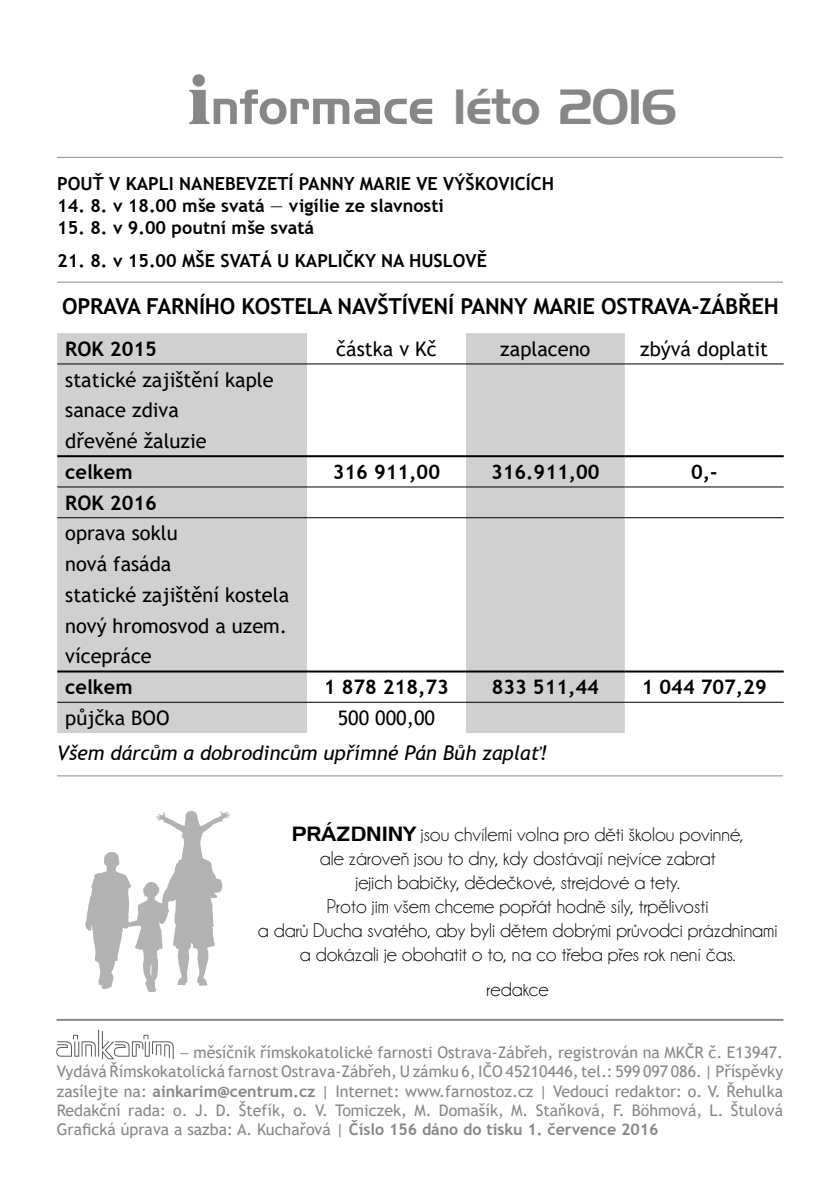
<style>
.page{position:relative;width:840px;height:1191px;background:#fff}
.page>*{position:absolute;margin:0;border:0;box-sizing:border-box;transform-origin:0 0}
.t1{font:48px "Handel Gothic AT";color:#878787}
.t2{font:700 22px "Trebuchet MS";letter-spacing:-.01em;color:#000}
.t3{font:20px/24px "Champagne&Limousines";color:#000;text-align:center}
.t4{font:20px/30.8px "Trebuchet MS";color:#000}
.t5{font:700 20px "Trebuchet MS";color:#000}
.t6{font:italic 20px "Trebuchet MS";color:#000}
.t7{font:700 18px "Trebuchet MS";color:#000}
.t8{font:16px/19.2px "Trebuchet MS";color:#878787;text-align:justify}
.s1{font-weight:400}
.s2{font-family:"Handel Gothic AT"}
.s3{font-family:"Droid Serif"}
.s4{font-weight:700}
</style>
<div class="page">
<hr style="left:57px;top:157px;width:725px;height:1px;background:#878787">
<hr style="left:57px;top:281px;width:725px;height:1px;background:#878787">
<hr style="left:57px;top:775px;width:725px;height:1px;background:#878787">
<hr style="left:57px;top:1018px;width:725px;height:2px;background:#878787">
<svg style="left:56px;top:1029px;width:117px;height:30px"></svg>
<svg style="left:189px;top:74px;width:243px;height:50px"></svg>
<svg style="left:57px;top:333px;width:567px;height:400px;fill:#d0d0d0"></svg>
<hr style="left:57px;top:363px;width:250px;height:1px;background:#000">
<hr style="left:307px;top:363px;width:158px;height:1px;background:#000">
<hr style="left:465px;top:363px;width:159px;height:1px;background:#000">
<hr style="left:624px;top:363px;width:159px;height:1px;background:#000">
<hr style="left:57px;top:455px;width:250px;height:2px;background:#000">
<hr style="left:307px;top:455px;width:158px;height:2px;background:#000">
<hr style="left:465px;top:455px;width:159px;height:2px;background:#000">
<hr style="left:624px;top:455px;width:159px;height:2px;background:#000">
<hr style="left:57px;top:486px;width:250px;height:1px;background:#000">
<hr style="left:307px;top:486px;width:158px;height:1px;background:#000">
<hr style="left:465px;top:486px;width:159px;height:1px;background:#000">
<hr style="left:624px;top:486px;width:159px;height:1px;background:#000">
<hr style="left:57px;top:517px;width:250px;height:1px;background:#000">
<hr style="left:307px;top:517px;width:158px;height:1px;background:#000">
<hr style="left:465px;top:517px;width:159px;height:1px;background:#000">
<hr style="left:624px;top:517px;width:159px;height:1px;background:#000">
<hr style="left:57px;top:670px;width:250px;height:2px;background:#000">
<hr style="left:307px;top:670px;width:158px;height:2px;background:#000">
<hr style="left:465px;top:670px;width:159px;height:2px;background:#000">
<hr style="left:624px;top:670px;width:159px;height:2px;background:#000">
<hr style="left:57px;top:702px;width:250px;height:1px;background:#000">
<hr style="left:307px;top:702px;width:158px;height:1px;background:#000">
<hr style="left:465px;top:702px;width:159px;height:1px;background:#000">
<hr style="left:624px;top:702px;width:159px;height:1px;background:#000">
<svg style="left:85px;top:810px;width:145px;height:182px"></svg>
<h1 class="t1" style="left:453px;top:78px;width:224px">léto 2016</h1>
<p class="t7" style="left:57px;top:173px;width:498px">POUŤ V KAPLI NANEBEVZETÍ PANNY MARIE VE VÝŠKOVICÍCH</p>
<p class="t7" style="left:57px;top:194px;width:388px">14. 8. v 18.00 mše svatá <span class="s1">―</span> vigílie ze slavnosti</p>
<p class="t7" style="left:57px;top:216px;width:258px">15. 8. v 9.00 poutní mše svatá</p>
<p class="t7" style="left:57px;top:249px;width:431px">21. 8. v 15.00 MŠE SVATÁ U KAPLIČKY NA HUSLOVĚ</p>
<h2 class="t2" style="left:62px;top:292px;width:717px">OPRAVA FARNÍHO KOSTELA NAVŠTÍVENÍ PANNY MARIE OSTRAVA-ZÁBŘEH</h2>
<p class="t5" style="left:65px;top:336px;width:93px">ROK 2015</p>
<p class="t4" style="left:336px;top:333px;width:102px">částka v Kč</p>
<p class="t4" style="left:500px;top:333px;width:91px">zaplaceno</p>
<p class="t4" style="left:640px;top:333px;width:129px">zbývá doplatit</p>
<p class="t4" style="left:65px;top:364px;width:210px">statické zajištění kaple sanace zdiva<br>dřevěné žaluzie</p>
<p class="t5" style="left:65px;top:459px;width:69px">celkem</p>
<p class="t5" style="left:332px;top:459px;width:109px">316 911,00</p>
<p class="t5" style="left:491px;top:459px;width:110px">316.911,00</p>
<p class="t5" style="left:690px;top:459px;width:28px">0,-</p>
<p class="t5" style="left:65px;top:490px;width:93px">ROK 2016</p>
<p class="t4" style="left:65px;top:518px;width:225px">oprava soklu<br>nová fasáda<br>statické zajištění kostela nový hromosvod a uzem. vícepráce</p>
<p class="t5" style="left:65px;top:674px;width:69px">celkem</p>
<p class="t5" style="left:324px;top:674px;width:126px">1 878 218,73</p>
<p class="t5" style="left:491px;top:674px;width:109px">833 511,44</p>
<p class="t5" style="left:641px;top:674px;width:126px">1 044 707,29</p>
<p class="t4" style="left:65px;top:702px;width:106px">půjčka BOO</p>
<p class="t4" style="left:337px;top:702px;width:99px">500 000,00</p>
<p class="t6" style="left:57px;top:741px;width:492px">Všem dárcům a dobrodincům upřímné Pán Bůh zaplať!</p>
<p class="t3" style="left:258px;top:822px;width:521px"><span class="s2">PRÁZDNINY</span> jsou chvílemi volna pro děti školou povinné,<br>ale zároveň jsou to dny, kdy dostávají nejvíce zabrat<br>jejich babičky, dědečkové, strejdové a tety.<br>Proto jim všem chceme popřát hodně síly, trpělivosti<br>a darů Ducha svatého, aby byli dětem dobrými průvodci prázdninami a dokázali je obohatit o to, na co třeba přes rok není čas.</p>
<p class="t3" style="left:486px;top:977px;width:64px">redakce</p>
<p class="t8" style="left:57px;top:1042px;width:727px;text-indent:124px"><span class="s3">–</span> měsíčník římskokatolické farnosti Ostrava-Zábřeh, registrován na MKČR č. E13947.<br>Vydává Římskokatolická farnost Ostrava-Zábřeh, U zámku 6, IČO 45210446, tel.: 599 097 086. | Příspěvky zasílejte na: <span class="s4">ainkarim@centrum.cz</span> | Internet: www.farnostoz.cz | Vedoucí redaktor: o. V. Řehulka Redakční rada: o. J. D. Štefík, o. V. Tomiczek, M. Domašík, M. Staňková, F. Böhmová, L. Štulová Grafická úprava a sazba: A. Kuchařová | <span class="s4">Číslo 156 dáno do tisku 1. července 2016</span></p>
</div>
